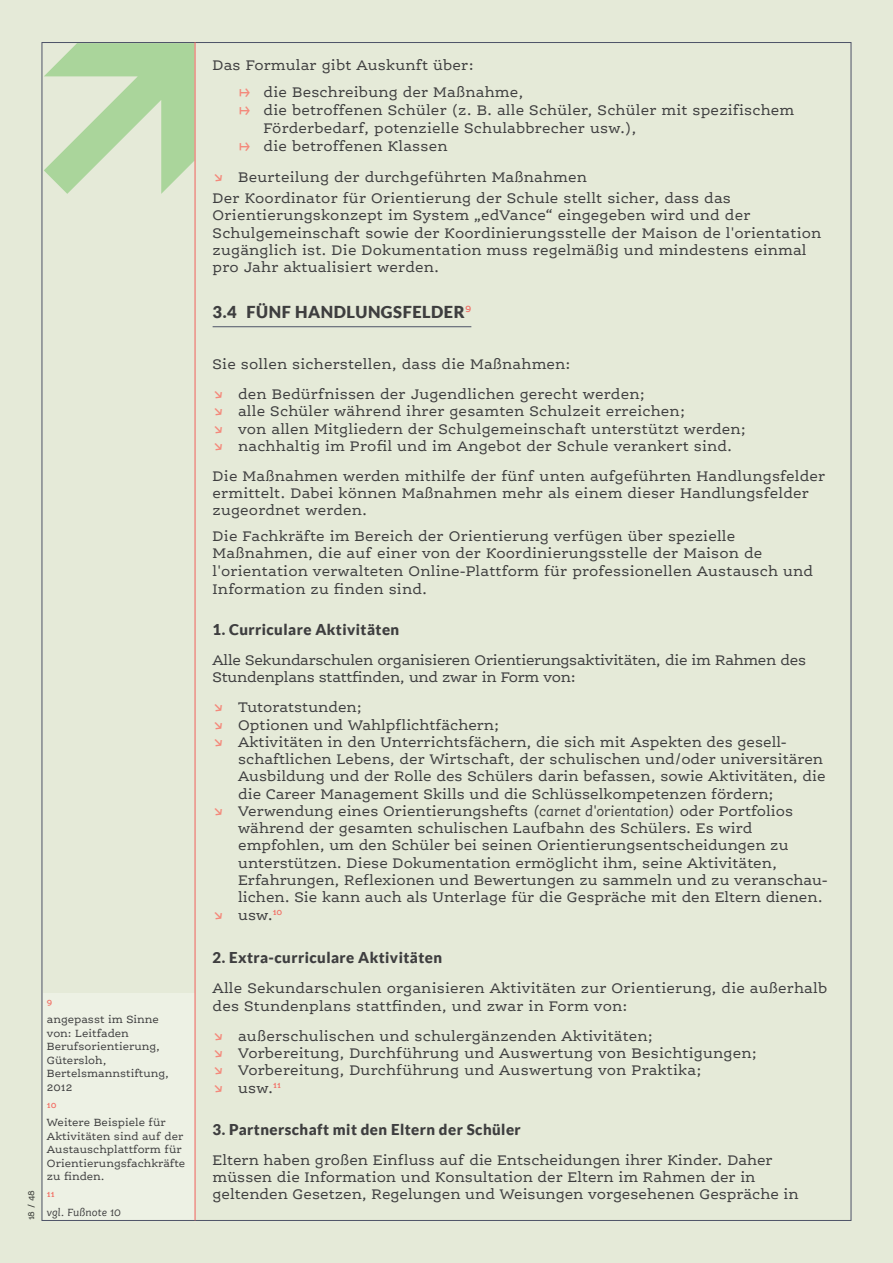
<style>
.page{position:relative;width:893px;height:1263px;background:#e5ead8}
.page>*{position:absolute;margin:0;border:0;box-sizing:border-box;transform-origin:0 0}
.sous_titre_décalé{font:900 16.5px "Lato";letter-spacing:.03em;color:#3e3e3f}
.textes_courants{font:15px/17.2px "Ernestine Pro";letter-spacing:.01em;color:#3e3e3f}
.textes_courants-2{font:15px/17.2px "Ernestine Pro";letter-spacing:-.02em;color:#3e3e3f}
.cap_petit_titres_non{font:900 15px "Lato";letter-spacing:.03em;color:#3e3e3f}
.liste{font:15px "Ernestine Pro";letter-spacing:.01em;color:#3e3e3f}
.legende{font:11.25px/13.5px "Ernestine Pro";color:#3e3e3f}
.legende-2{font:italic 11.25px "Ernestine Pro";color:#3e3e3f}
.t1{font:9px "Ernestine Pro";color:#3e3e3f}
.legende-3{font:600 8.7px "Ernestine Pro";color:#f27167}
.s1{font-weight:600}
.s2{font-weight:600;color:#f4897b}
.s3{font-style:italic}
</style>
<div class="page">
<div style="left:43px;top:994px;width:152px;height:226px;background:#edf1e4"></div>
<svg style="left:44px;top:44px;width:150px;height:150px"></svg>
<hr style="left:213px;top:326px;width:258px;height:1px;background:#4d5367">
<hr style="left:195px;top:42px;width:1px;height:1178px;background:#f1615c">
<p class="t1" style="left:26px;top:1220px;width:32px;rotate:-90deg">18 <span class="s1">/</span> 48</p>
<p class="legende-3" style="left:47px;top:996px;width:7px">9</p>
<p class="legende" style="left:47px;top:1012px;width:123px">angepasst im Sinne von: Leitfaden<br>Berufsorientierung,<br>Gütersloh,<br>Bertelsmannstiftung,<br>2012</p>
<p class="legende-3" style="left:47px;top:1099px;width:11px">10</p>
<p class="legende" style="left:47px;top:1115px;width:140px">Weitere Beispiele für<br>Aktivitäten sind auf der<br>Austauschplattform für<br>Orientierungsfachkräfte zu finden.</p>
<p class="legende-3" style="left:47px;top:1189px;width:9px">11</p>
<p class="legende-2" style="left:47px;top:1205px;width:76px">vgl. Fußnote 10</p>
<p class="liste" style="left:213px;top:56px;width:263px">Das Formular gibt Auskunft über:</p>
<p class="textes_courants" style="left:238px;top:83px;width:287px"><span class="s2">↦</span> die Beschreibung der Maßnahme,</p>
<p class="textes_courants" style="left:264px;top:100px;width:532px;line-height:18px;text-indent:-26px"><span class="s2">↦</span> die betroffenen Schüler (z. B. alle Schüler, Schüler mit spezifischem<br>Förderbedarf, potenzielle Schulabbrecher usw.),</p>
<p class="textes_courants" style="left:238px;top:137px;width:211px"><span class="s2">↦</span> die betroffenen Klassen</p>
<p class="textes_courants" style="left:213px;top:168px;width:376px"><span class="s2">↘</span> Beurteilung der durchgeführten Maßnahmen</p>
<p class="textes_courants" style="left:213px;top:189px;width:610px">Der Koordinator für Orientierung der Schule stellt sicher, dass das Orientierungskonzept im System „edVance“ eingegeben wird und der Schulgemeinschaft sowie der Koordinierungsstelle der Maison de l'orientation zugänglich ist. Die Dokumentation muss regelmäßig und mindestens einmal pro Jahr aktualisiert werden.</p>
<p class="sous_titre_décalé" style="left:213px;top:302px;width:261px">3.4 FÜNF HANDLUNGSFELDER<sup>9</sup></p>
<p class="textes_courants" style="left:213px;top:355px;width:360px">Sie sollen sicherstellen, dass die Maßnahmen:</p>
<p class="textes_courants" style="left:213px;top:385px;width:434px"><span class="s2">↘</span> den Bedürfnissen der Jugendlichen gerecht werden;</p>
<p class="textes_courants" style="left:213px;top:402px;width:474px"><span class="s2">↘</span> alle Schüler während ihrer gesamten Schulzeit erreichen;</p>
<p class="textes_courants" style="left:213px;top:420px;width:535px"><span class="s2">↘</span> von allen Mitgliedern der Schulgemeinschaft unterstützt werden;</p>
<p class="textes_courants" style="left:213px;top:437px;width:521px"><span class="s2">↘</span> nachhaltig im Profil und im Angebot der Schule verankert sind.</p>
<p class="textes_courants" style="left:213px;top:467px;width:614px">Die Maßnahmen werden mithilfe der fünf unten aufgeführten Handlungsfelder ermittelt. Dabei können Maßnahmen mehr als einem dieser Handlungsfelder zugeordnet werden.</p>
<p class="textes_courants" style="left:213px;top:527px;width:602px">Die Fachkräfte im Bereich der Orientierung verfügen über spezielle Maßnahmen, die auf einer von der Koordinierungsstelle der Maison de l'orientation verwalteten Online-Plattform für professionellen Austausch und Information zu finden sind.</p>
<p class="cap_petit_titres_non" style="left:213px;top:621px;width:188px">1. Curriculare Aktivitäten</p>
<p class="textes_courants-2" style="left:213px;top:651px;width:595px">Alle Sekundarschulen organisieren Orientierungsaktivitäten, die im Rahmen des<br>Stundenplans stattfinden, und zwar in Form von:</p>
<p class="textes_courants" style="left:213px;top:699px;width:151px"><span class="s2">↘</span> Tutoratstunden;</p>
<p class="textes_courants" style="left:213px;top:716px;width:288px"><span class="s2">↘</span> Optionen und Wahlpflichtfächern;</p>
<p class="textes_courants" style="left:238px;top:733px;width:589px;text-indent:-26px"><span class="s2">↘</span> Aktivitäten in den Unterrichtsfächern, die sich mit Aspekten des gesell&shy;schaftlichen Lebens, der Wirtschaft, der schulischen und/oder universitären Ausbildung und der Rolle des Schülers darin befassen, sowie Aktivitäten, die die Career Management Skills und die Schlüsselkompetenzen fördern;</p>
<p class="textes_courants" style="left:238px;top:802px;width:591px;text-indent:-26px"><span class="s2">↘</span> Verwendung eines Orientierungshefts <span class="s3">(carnet d'orientation)</span> oder Portfolios während der gesamten schulischen Laufbahn des Schülers. Es wird empfohlen, um den Schüler bei seinen Orientierungsentscheidungen zu unterstützen. Diese Dokumentation ermöglicht ihm, seine Aktivitäten, Erfahrungen, Reflexionen und Bewertungen zu sammeln und zu veranschau&shy;lichen. Sie kann auch als Unterlage für die Gespräche mit den Eltern dienen.</p>
<p class="textes_courants" style="left:213px;top:906px;width:71px"><span class="s2">↘</span> usw.<sup>10</sup></p>
<p class="cap_petit_titres_non" style="left:213px;top:949px;width:231px">2. Extra-curriculare Aktivitäten</p>
<p class="textes_courants" style="left:213px;top:979px;width:616px">Alle Sekundarschulen organisieren Aktivitäten zur Orientierung, die außerhalb des Stundenplans stattfinden, und zwar in Form von:</p>
<p class="textes_courants" style="left:213px;top:1027px;width:442px"><span class="s2">↘</span> außerschulischen und schulergänzenden Aktivitäten;</p>
<p class="textes_courants" style="left:213px;top:1044px;width:546px"><span class="s2">↘</span> Vorbereitung, Durchführung und Auswertung von Besichtigungen;</p>
<p class="textes_courants" style="left:213px;top:1061px;width:490px"><span class="s2">↘</span> Vorbereitung, Durchführung und Auswertung von Praktika;</p>
<p class="textes_courants" style="left:213px;top:1079px;width:70px"><span class="s2">↘</span> usw.<sup>11</sup></p>
<p class="cap_petit_titres_non" style="left:213px;top:1120px;width:310px">3. Partnerschaft mit den Eltern der Schüler</p>
<p class="textes_courants" style="left:213px;top:1151px;width:588px">Eltern haben großen Einfluss auf die Entscheidungen ihrer Kinder. Daher müssen die Information und Konsultation der Eltern im Rahmen der in geltenden Gesetzen, Regelungen und Weisungen vorgesehenen Gespräche in</p>
</div>
